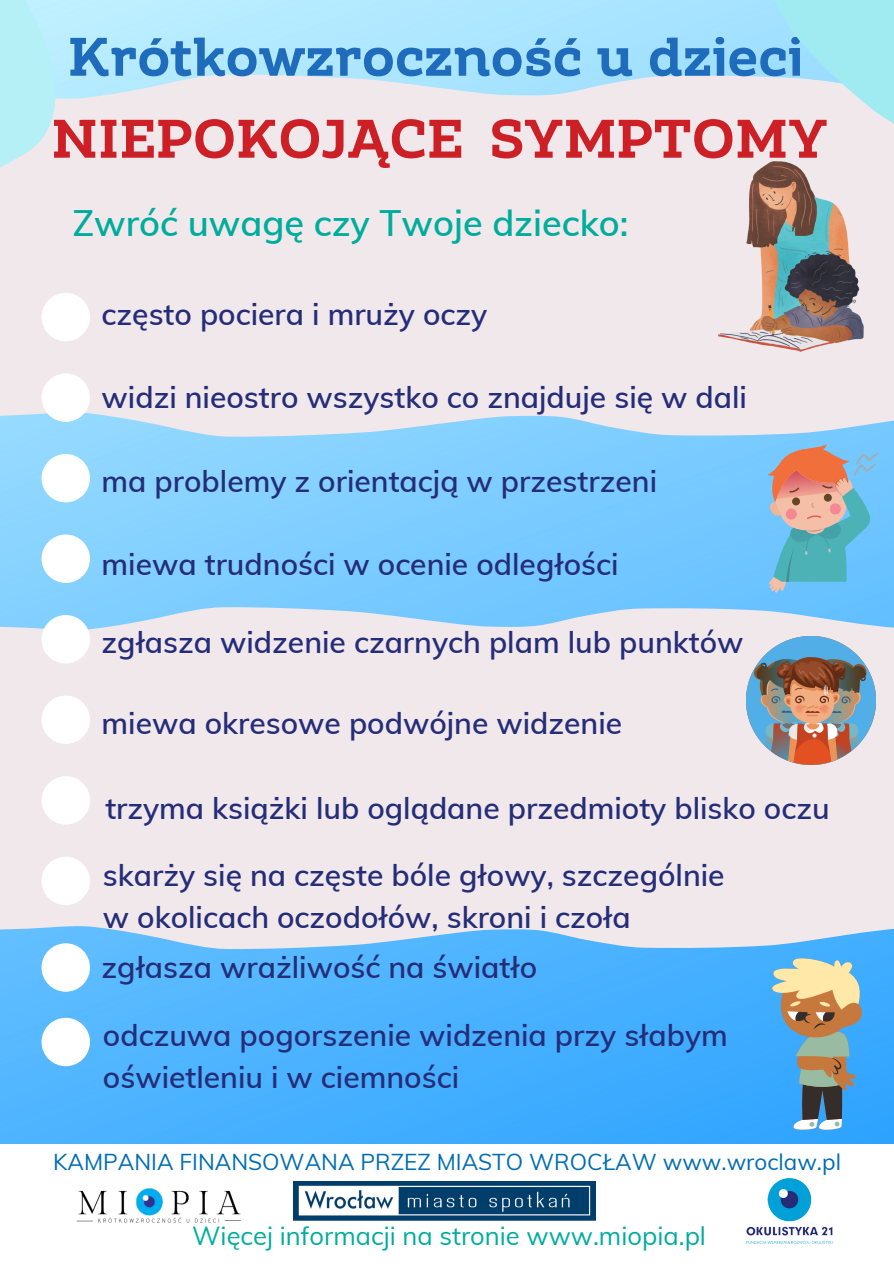
<style>
.page{position:relative;width:894px;height:1264px;background:#fff}
.page>*{position:absolute;margin:0;border:0;box-sizing:border-box;transform-origin:0 0}
.t1{font:700 54px "Amazing Slab";color:#1f6cbc}
.t2{font:700 54px "Amazing Slab";letter-spacing:.015em;color:#cc1f26}
.t3{font:600 36px "Muli";color:#00ad9c}
.t4{font:600 30px/41.7px "Muli";color:#252d78}
.t5{font:25.5px "Muli";color:#00ad9c}
.t6{font:22.5px "Muli";color:#006db3}
</style>
<div class="page">
<img style="left:0;top:0;width:893px;height:1144px">
<svg style="left:0;top:342px;width:893px;height:95px;fill:#f1e8ec"></svg>
<div style="left:0;top:75px;width:893px;height:267px;background:#f1e8ec"></div>
<div style="left:42px;top:293px;width:48px;height:48px;background:#fff;border-radius:50%"></div>
<div style="left:42px;top:373px;width:48px;height:49px;background:#fff;border-radius:50%"></div>
<div style="left:42px;top:454px;width:48px;height:48px;background:#fff;border-radius:50%"></div>
<div style="left:42px;top:534px;width:48px;height:49px;background:#fff;border-radius:50%"></div>
<svg style="left:0;top:859px;width:893px;height:90px;fill:#f1e8ec"></svg>
<div style="left:0;top:607px;width:893px;height:252px;background:#f1e8ec"></div>
<div style="left:42px;top:615px;width:48px;height:48px;background:#fff;border-radius:50%"></div>
<div style="left:42px;top:695px;width:48px;height:49px;background:#fff;border-radius:50%"></div>
<div style="left:42px;top:776px;width:48px;height:48px;background:#fff;border-radius:50%"></div>
<div style="left:42px;top:856px;width:48px;height:49px;background:#fff;border-radius:50%"></div>
<img style="left:718px;top:176px;width:144px;height:175px">
<img style="left:746px;top:636px;width:128px;height:128px">
<svg style="left:767px;top:444px;width:110px;height:148px"></svg>
<svg style="left:767px;top:955px;width:95px;height:174px"></svg>
<div style="left:42px;top:943px;width:48px;height:48px;background:#fff;border-radius:50%"></div>
<div style="left:42px;top:1017px;width:48px;height:49px;background:#fff;border-radius:50%"></div>
<svg style="left:698px;top:0;width:195px;height:176px"></svg>
<svg style="left:0;top:0;width:127px;height:209px"></svg>
<img style="left:76px;top:1188px;width:165px;height:35px">
<img style="left:293px;top:1181px;width:302px;height:39px">
<img style="left:746px;top:1178px;width:87px;height:65px">
<h1 class="t1" style="left:68px;top:23px;width:736px">Krótkowzroczność u dzieci</h1>
<h1 class="t2" style="left:52px;top:105px;width:413px">NIEPOKOJĄCE</h1>
<p class="t3" style="left:72px;top:199px;width:557px">Zwróć uwagę czy Twoje dziecko:</p>
<h1 class="t2" style="left:490px;top:105px;width:338px">SYMPTOMY</h1>
<p class="t4" style="left:102px;top:293px;width:387px">często pociera i mruży oczy</p>
<p class="t4" style="left:102px;top:376px;width:646px">widzi nieostro wszystko co znajduje się w dali</p>
<p class="t4" style="left:102px;top:459px;width:557px">ma problemy z orientacją w przestrzeni</p>
<p class="t4" style="left:102px;top:543px;width:518px">miewa trudności w ocenie odległości</p>
<p class="t4" style="left:101px;top:621px;width:643px">zgłasza widzenie czarnych plam lub punktów</p>
<p class="t4" style="left:102px;top:702px;width:522px">miewa okresowe podwójne widzenie</p>
<p class="t4" style="left:105px;top:786px;width:725px">trzyma książki lub oglądane przedmioty blisko oczu</p>
<p class="t4" style="left:103px;top:854px;width:623px">skarży się na częste bóle głowy, szczególnie w okolicach oczodołów, skroni i czoła</p>
<p class="t4" style="left:102px;top:945px;width:437px">zgłasza wrażliwość na światło</p>
<p class="t4" style="left:103px;top:1014px;width:626px">odczuwa pogorszenie widzenia przy słabym oświetleniu i w ciemności</p>
<p class="t6" style="left:53px;top:1146px;width:789px">KAMPANIA FINANSOWANA PRZEZ MIASTO WROCŁAW www.wroclaw.pl</p>
<p class="t5" style="left:192px;top:1219px;width:515px">Więcej informacji na stronie www.miopia.pl</p>
</div>
